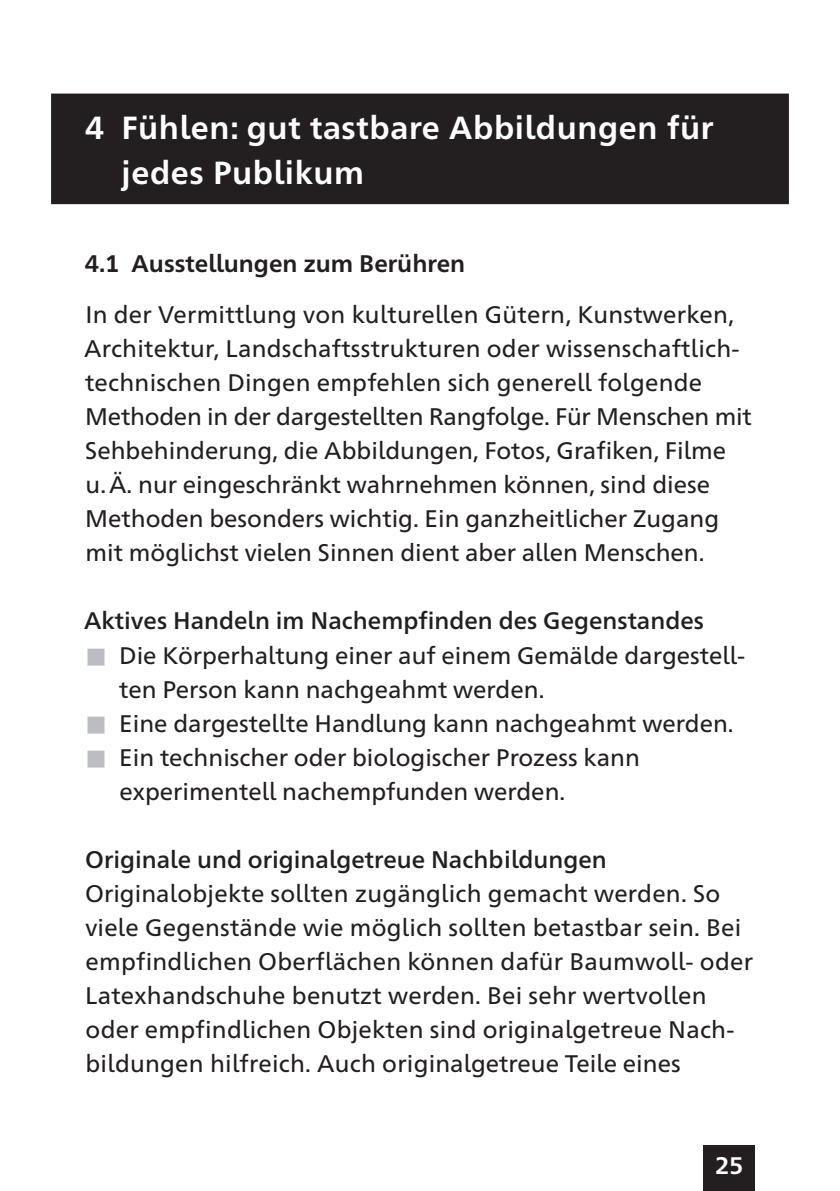
<style>
.page{position:relative;width:840px;height:1191px;background:#fff}
.page>*{position:absolute;margin:0;border:0;box-sizing:border-box;transform-origin:0 0}
.t1{font:700 32px/45px "Frutiger Neue 1450 Pro";letter-spacing:.02em;color:#fff}
.t2{font:24px/34px "Frutiger Neue 1450 Pro";color:#231f20}
.t3{font:500 24px "Frutiger Neue 1450 Pro";color:#231f20}
.t4{font:700 24px "Frutiger Neue 1450 Pro";color:#231f20}
.t5{font:700 24px "Frutiger Neue 1450 Pro";color:#fff}
</style>
<div class="page">
<div style="left:703px;top:1145px;width:51px;height:46px;background:#231f20"></div>
<div style="left:51px;top:94px;width:737px;height:110px;background:#231f20"></div>
<h1 class="t1" style="left:121px;top:103px;width:593px;text-indent:-36px">4 Fühlen: gut tastbare Abbildungen für jedes Publikum</h1>
<h2 class="t4" style="left:85px;top:246px;width:382px">4.1 Ausstellungen zum Berühren</h2>
<p class="t2" style="left:84px;top:296px;width:669px">In der Vermittlung von kulturellen Gütern, Kunstwerken, Architektur, Landschaftsstrukturen oder wissenschaftlich&shy;technischen Dingen empfehlen sich generell folgende Methoden in der dargestellten Rangfolge. Für Menschen mit Sehbehinderung, die Abbildungen, Fotos, Grafiken, Filme<br>u. Ä. nur eingeschränkt wahrnehmen können, sind diese Methoden besonders wichtig. Ein ganzheitlicher Zugang mit möglichst vielen Sinnen dient aber allen Menschen.</p>
<h3 class="t3" style="left:84px;top:603px;width:621px">Aktives Handeln im Nachempfinden des Gegenstandes</h3>
<p class="t2" style="left:119px;top:636px;width:627px">Die Körperhaltung einer auf einem Gemälde dargestell&shy;ten Person kann nachgeahmt werden.</p>
<p class="t2" style="left:119px;top:704px;width:615px">Eine dargestellte Handlung kann nachgeahmt werden.</p>
<p class="t2" style="left:119px;top:738px;width:522px">Ein technischer oder biologischer Prozess kann experimentell nachempfunden werden.</p>
<h3 class="t3" style="left:85px;top:841px;width:523px">Originale und originalgetreue Nachbildungen</h3>
<p class="t2" style="left:85px;top:874px;width:669px">Originalobjekte sollten zugänglich gemacht werden. So viele Gegenstände wie möglich sollten betastbar sein. Bei empfindlichen Oberflächen können dafür Baumwoll- oder Latexhandschuhe benutzt werden. Bei sehr wertvollen oder empfindlichen Objekten sind originalgetreue Nach&shy;bildungen hilfreich. Auch originalgetreue Teile eines</p>
<p class="t5" style="left:714px;top:1148px;width:30px">25</p>
</div>
